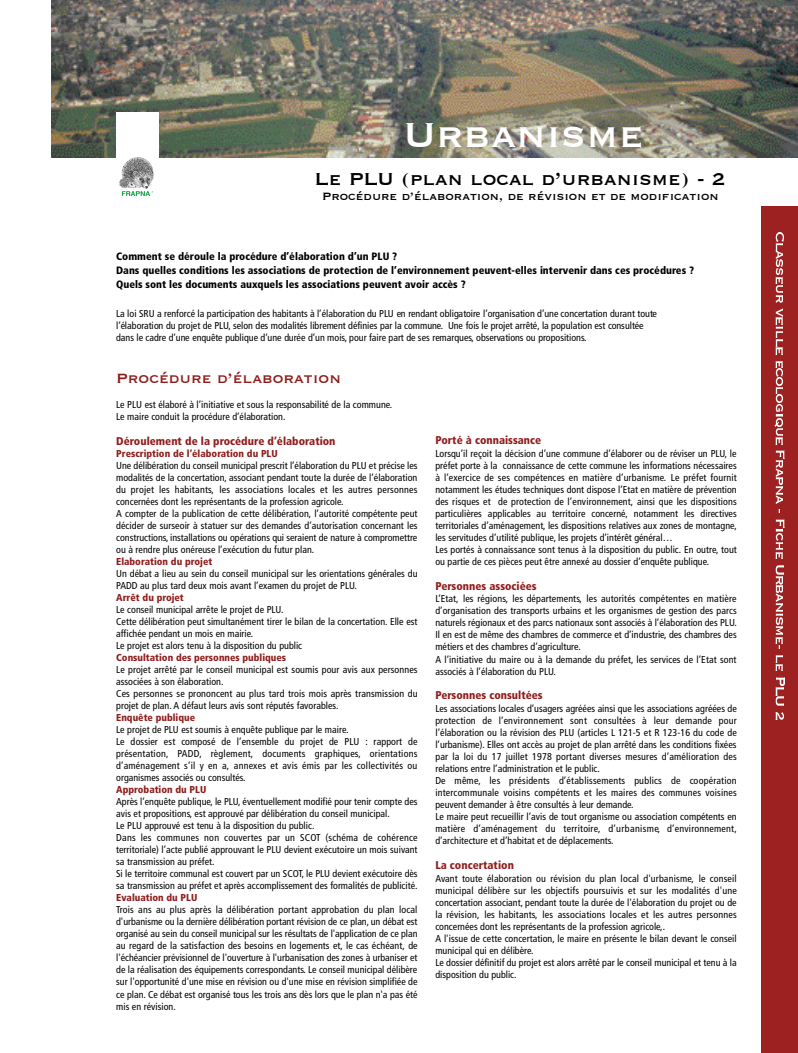
<style>
.page{position:relative;width:798px;height:1053px;background:#fff}
.page>*{position:absolute;margin:0;border:0;box-sizing:border-box;transform-origin:0 0}
.t1{font:45px "Copperplate";color:#fff}
.t2{font:22.5px "Copperplate";color:#000}
.t3{font:17.5px "Copperplate";color:#8e1d1c}
.t4{font:13.75px "Copperplate";color:#000}
.t5{font:900 condensed 11.25px "Frutiger";color:#8e1d1c}
.t6{font:900 condensed 10.62px/13.6px "Frutiger";color:#000}
.t7{font:condensed 10px/12px "Frutiger";color:#000}
.t8{font:900 condensed 10px "Frutiger";color:#8e1d1c}
</style>
<div class="page">
<div style="left:761px;top:206px;width:36px;height:846px;background:#9c2120"></div>
<img style="left:51px;top:0;width:746px;height:157px">
<div style="left:116px;top:112px;width:42px;height:88px;background:#fff"></div>
<img style="left:119px;top:157px;width:35px;height:39px">
<svg style="left:775px;top:232px;width:8px;height:122px"></svg>
<svg style="left:774px;top:361px;width:8px;height:83px"></svg>
<svg style="left:775px;top:451px;width:9px;height:52px"></svg>
<svg style="left:775px;top:519px;width:9px;height:39px"></svg>
<svg style="left:775px;top:566px;width:8px;height:82px"></svg>
<svg style="left:775px;top:656px;width:7px;height:14px"></svg>
<svg style="left:775px;top:677px;width:8px;height:28px"></svg>
<svg style="left:775px;top:712px;width:8px;height:7px"></svg>
<h1 class="t1" style="left:403px;top:113px;width:241px">Urbanisme</h1>
<h2 class="t2" style="left:315px;top:168px;width:412px">Le PLU (plan local d’urbanisme) - 2</h2>
<h3 class="t4" style="left:322px;top:190px;width:398px">Procédure d’élaboration, de révision et de modification</h3>
<p class="t6" style="left:116px;top:250px;width:579px">Comment se déroule la procédure d’élaboration d’un PLU ?<br>Dans quelles conditions les associations de protection de l’environnement peuvent-elles intervenir dans ces procédures ?<br>Quels sont les documents auxquels les associations peuvent avoir accès ?</p>
<p class="t7" style="left:116px;top:308px;width:542px">La loi SRU a renforcé la participation des habitants à l’élaboration du PLU en rendant obligatoire l’organisation d’une concertation durant toute l’élaboration du projet de PLU, selon des modalités librement définies par la commune. Une fois le projet arrêté, la population est consultée dans le cadre d’une enquête publique d’une durée d’un mois, pour faire part de ses remarques, o b s e rvations ou propositions.</p>
<h3 class="t3" style="left:116px;top:369px;width:226px">Procédure d’élaboration</h3>
<p class="t7" style="left:116px;top:399px;width:277px">Le PLU est élaboré à l’initiative et sous la responsabilité de la commune.<br>Le maire conduit la procédure d’élaboration.</p>
<p class="t5" style="left:116px;top:436px;width:221px">Déroulement de la procédure d’élaboration</p>
<p class="t8" style="left:116px;top:449px;width:163px">Prescription de l’élaboration du PLU</p>
<p class="t7" style="left:116px;top:460px;width:303px">Une délibération du conseil municipal prescrit l’élaboration du PLU et précise les modalités de la concertation, associant pendant toute la durée de l’élaboration du projet les habitants, les associations locales et les autres personnes concernées dont les représentants de la profession agricole.<br>A compter de la publication de cette délibération, l’autorité compétente peut décider de surseoir à statuer sur des demandes d’autorisation concernant les constructions, installations ou opérations qui seraient de nature à compromettre ou à rendre plus onéreuse l’exécution du futur plan.</p>
<p class="t8" style="left:116px;top:557px;width:98px">Elaboration du projet</p>
<p class="t7" style="left:116px;top:568px;width:303px">Un débat a lieu au sein du conseil municipal sur les orientations générales du<br>PADD au plus tard deux mois avant l’examen du projet de PLU.</p>
<p class="t8" style="left:116px;top:593px;width:69px">Arrêt du projet</p>
<p class="t7" style="left:116px;top:604px;width:303px">Le conseil municipal arrête le projet de PLU.<br>Cette délibération peut simultanément tirer le bilan de la concertation. Elle est affichée pendant un mois en mairie.<br>Le projet est alors tenu à la disposition du public</p>
<p class="t8" style="left:116px;top:653px;width:171px">Consultation des personnes publiques</p>
<p class="t7" style="left:116px;top:664px;width:303px">Le projet arrêté par le conseil municipal est soumis pour avis aux personnes associées à son élaboration.<br>Ces personnes se prononcent au plus tard trois mois après transmission du projet de plan. A défaut leurs avis sont réputés favorables.</p>
<p class="t8" style="left:116px;top:713px;width:80px">Enquête publique</p>
<p class="t7" style="left:116px;top:724px;width:303px">Le projet de PLU est soumis à enquête publique par le maire.<br>Le dossier est composé de l’ensemble du projet de PLU : rapport de p ré s e n ta tio n , PA D D, rè g le m e n t, documents graphiques, o rie n ta tio n s d’aménagement s’il y en a, annexes et avis émis par les collectivités ou organismes associés ou consultés.</p>
<p class="t8" style="left:116px;top:785px;width:92px">Approbation du PLU</p>
<p class="t7" style="left:116px;top:796px;width:303px">Après l’enquête publique, le PLU, éventuellement modifié pour tenir compte des avis et propositions, est approuvé par délibération du conseil municipal.<br>Le PLU approuvé est tenu à la disposition du public.<br>Dans les communes non couvertes par un SCOT (schéma de cohérence territoriale) l’acte publié approuvant le PLU devient exécutoire un mois suivant sa transmission au préfet.<br>Si le territoire communal est couvert par un SCOT, le PLU devient exécutoire dès sa transmission au préfet et après accomplissement des formalités de publicité.</p>
<p class="t8" style="left:116px;top:893px;width:83px">Evaluation du PLU</p>
<p class="t7" style="left:116px;top:904px;width:303px;text-align:justify">Trois ans au plus après la délibération portant approbation du plan local d'urbanisme ou la dernière délibération portant révision de ce plan, un débat est organisé au sein du conseil municipal sur les résultats de l'application de ce plan au regard de la satisfaction des besoins en logements et, le cas échéant, de l'échéancier prévisionnel de l'ouverture à l'urbanisation des zones à urbaniser et de la réalisation des équipements correspondants. Le conseil municipal délibère sur l'opportunité d'une mise en révision ou d'une mise en révision simplifiée de ce plan. Ce débat est organisé tous les trois ans dès lors que le plan n'a pas été mis en révision.</p>
<p class="t5" style="left:435px;top:436px;width:107px">Porté à connaissance</p>
<p class="t7" style="left:435px;top:448px;width:303px">Lorsqu’il reçoit la décision d’une commune d’élaborer ou de réviser un PLU, le préfet porte à la connaissance de cette commune les informations nécessaires à l’exercice de ses compétences en matière d’urbanisme. Le préfet fournit notamment les études techniques dont dispose l’Etat en matière de prévention des risques et de protection de l’environnement, ainsi que les dispositions particulières applicables au territoire concerné, notamment les directives territoriales d’aménagement, les dispositions relatives aux zones de montagne, les servitudes d’utilité publique, les projets d’intérêt général…<br>Les portés à connaissance sont tenus à la disposition du public. En outre, tout ou partie de ces pièces peut être annexé au dossier d’enquête publique.</p>
<p class="t5" style="left:435px;top:581px;width:103px">Personnes associées</p>
<p class="t7" style="left:435px;top:593px;width:303px">L’Etat, les régions, les départements, les autorités compétentes en matière d’organisation des transports urbains et les organismes de gestion des parcs naturels régionaux et des parcs nationaux sont associés à l’élaboration des PLU.<br>Il en est de même des chambres de commerce et d’industrie, des chambres des métiers et des chambres d’agriculture.<br>A l’initiative du maire ou à la demande du préfet, les services de l’Etat sont associés à l’élaboration du PLU.</p>
<p class="t5" style="left:435px;top:691px;width:109px">Personnes consultées</p>
<p class="t7" style="left:435px;top:703px;width:303px">Les associations locales d’usagers agréées ainsi que les associations agréées de protection de l’environnement sont consultées à leur demande pour l’élaboration ou la révision des PLU (articles L 121-5 et R 123-16 du code de l’urbanisme). Elles ont accès au projet de plan arrêté dans les conditions fixées par la loi du 17 juillet 1978 portant diverses mesures d’amélioration des relations entre l’administration et le public.<br>De même, les présidents d’établissements publics de coopération intercommunale voisins compétents et les maires des communes voisines peuvent demander à être consultés à leur demande.<br>Le maire peut recueillir l’avis de tout organisme ou association compétents en matière d’aménagement du territoire, d ’u r b a n is m e, d ’e n v iro n n e m e n t, d’architecture et d’habitat et de déplacements.</p>
<p class="t5" style="left:435px;top:860px;width:80px">La concertation</p>
<p class="t7" style="left:435px;top:872px;width:303px">Avant toute élaboration ou révision du plan local d'urbanisme, le conseil municipal délibère sur les objectifs poursuivis et sur les modalités d'une concertation associant, pendant toute la durée de l'élaboration du projet ou de la révision, les habitants, les associations locales et les autres personnes concernées dont les représentants de la profession agricole,.<br>A l'issue de cette concertation, le maire en présente le bilan devant le conseil municipal qui en délibère.<br>Le dossier définitif du projet est alors arrêté par le conseil municipal et tenu à la disposition du public.</p>
</div>
